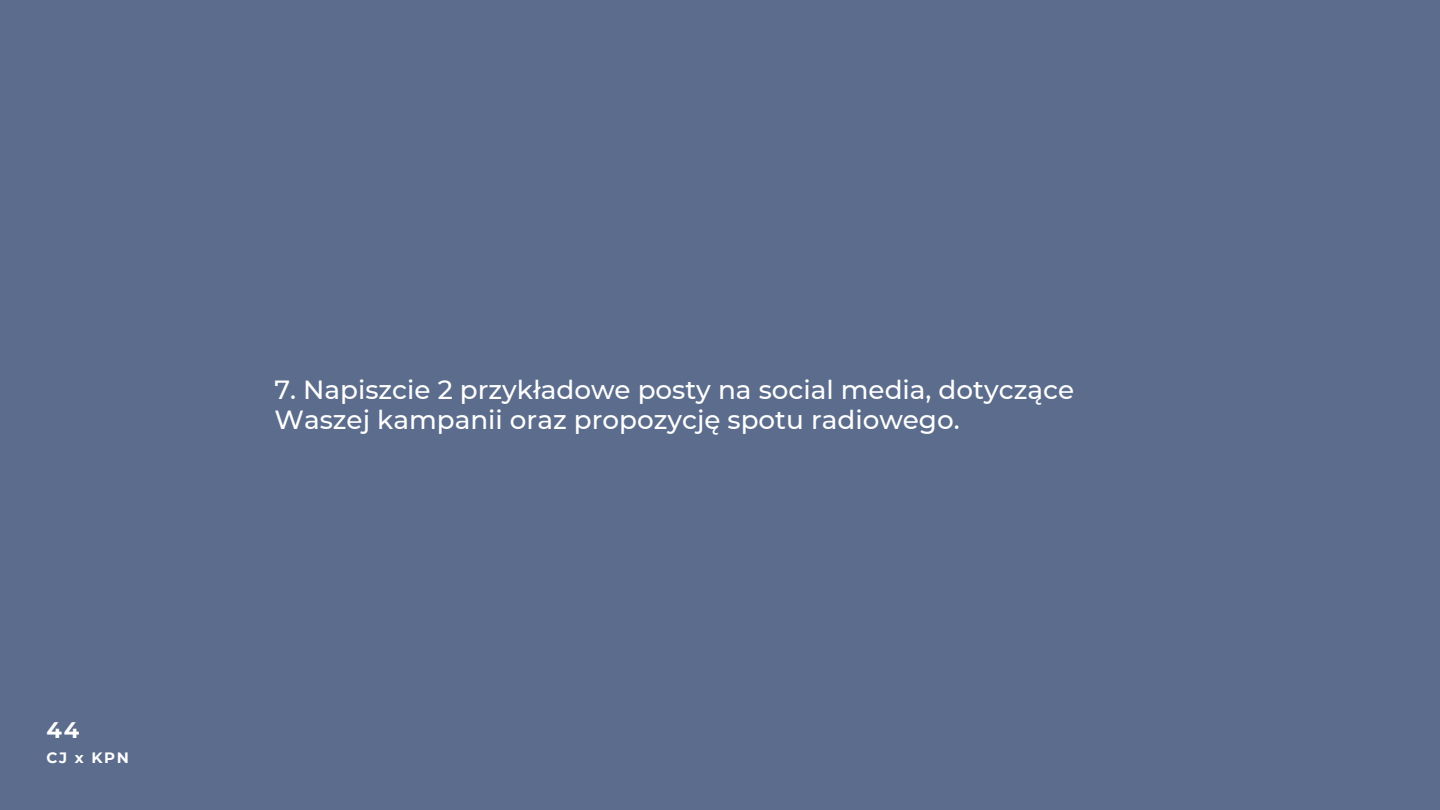
<style>
.page{position:relative;width:1440px;height:810px;background:#5b6c8c}
.page>*{position:absolute;margin:0;border:0;box-sizing:border-box;transform-origin:0 0}
.t1{font:500 26.25px/30.4px "Montserrat";color:#fff}
.t2{font:700 22.5px "Montserrat";color:#fff}
.t3{font:700 15px "Montserrat";color:#fff}
</style>
<div class="page">
<p class="t2" style="left:47px;top:716px;width:34px">44</p>
<p class="t3" style="left:47px;top:749px;width:84px">CJ x KPN</p>
<h1 class="t1" style="left:275px;top:374px;width:801px">7. Napiszcie 2 przykładowe posty na social media, dotyczące<br>Waszej kampanii oraz propozycję spotu radiowego.</h1>
</div>
